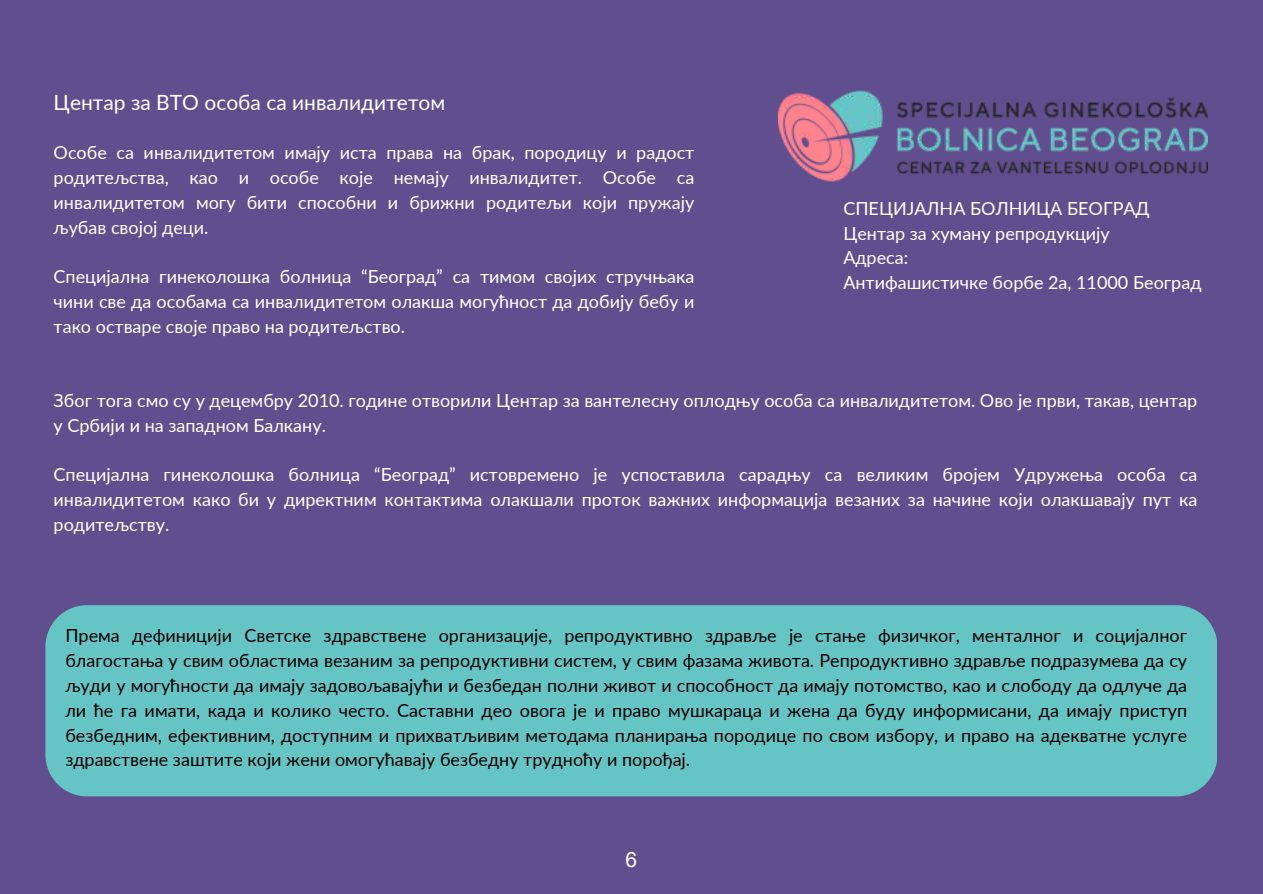
<style>
.page{position:relative;width:1263px;height:894px;background:#fff}
.page>*{position:absolute;margin:0;border:0;box-sizing:border-box;transform-origin:0 0}
.t1{font:21px "Lato";color:#fff}
.t2{font:18px/24.8px "Lato";color:#fff;text-align:justify}
.t3{font:18px/24.8px "Lato";color:#000;text-align:justify}
</style>
<div class="page">
<div style="left:0;top:0;width:1263px;height:893px;background:#614e8f"></div>
<img style="left:778px;top:90px;width:430px;height:92px">
<div style="left:45px;top:605px;width:1172px;height:191px;background:#65c5c5"></div>
<p class="t1" style="left:54px;top:89px;width:393px">Центар за ВТО особа са инвалидитетом</p>
<p class="t2" style="left:54px;top:140px;width:642px">Особе са инвалидитетом имају иста права на брак, породицу и радост родитељства, као и особе које немају инвалидитет. Особе са инвалидитетом могу бити способни и брижни родитељи који пружају љубав својој деци.</p>
<p class="t2" style="left:54px;top:264px;width:642px">Специјална гинеколошка болница “Београд” са тимом својих стручњака чини све да особама са инвалидитетом олакша могућност да добију бебу и тако остваре своје право на родитељство.</p>
<p class="t2" style="left:843px;top:195px;width:360px;text-align:left">СПЕЦИЈАЛНА БОЛНИЦА БЕОГРАД<br>Центар за хуману репродукцију<br>Адреса:<br>Антифашистичке борбе 2а, 11000 Београд</p>
<p class="t2" style="left:54px;top:387px;width:1145px">Због тога смо су у децембру 2010. године отворили Центар за вантелесну оплодњу особа са инвалидитетом. Ово је први, такав, центар у Србији и на западном Балкану.</p>
<p class="t2" style="left:54px;top:462px;width:1145px">Специјална гинеколошка болница “Београд” истовремено је успоставила сарадњу са великим бројем Удружења особа са инвалидитетом како би у директним контактима олакшали проток важних информација везаних за начине који олакшавају пут ка родитељству.</p>
<p class="t3" style="left:65px;top:623px;width:1123px">Према дефиницији Светске здравствене организације, репродуктивно здравље је стање физичког, менталног и социјалног благостања у свим областима везаним за репродуктивни систем, у свим фазама живота. Репродуктивно здравље подразумева да су људи у могућности да имају задовољавајући и безбедан полни живот и способност да имају потомство, као и слободу да одлуче да ли ће га имати, када и колико често. Саставни део овога је и право мушкараца и жена да буду информисани, да имају приступ безбедним, ефективним, доступним и прихватљивим методама планирања породице по свом избору, и право на адекватне услуге здравствене заштите који жени омогућавају безбедну трудноћу и порођај.</p>
</div>
